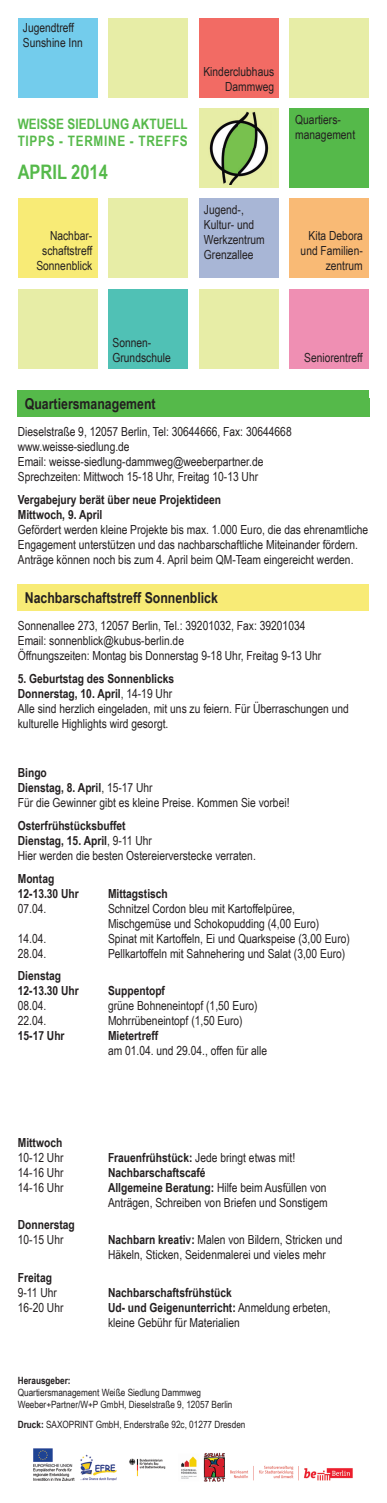
<style>
.page{position:relative;width:387px;height:1503px;background:#fff}
.page>*{position:absolute;margin:0;border:0;box-sizing:border-box;transform-origin:0 0}
.t1{font:700 20px "Arial Narrow";color:#55b94a}
.t2{font:700 15px "Arial Narrow";color:#231f20}
.t3{font:700 14.38px/17.2px "Arial Narrow";letter-spacing:.005em;color:#55b94a}
.t4{font:12.5px/15px "Arial Narrow";color:#231f20}
.t5{font:700 12.5px/15px "Arial Narrow";color:#231f20}
.t6{font:10px/12px "Arial Narrow";color:#231f20}
.t7{font:700 10px "Arial Narrow";color:#231f20}
.s1{font-weight:700}
</style>
<div class="page">
<div style="left:18px;top:18px;width:79px;height:79px;background:#73ccec"></div>
<div style="left:198px;top:18px;width:80px;height:79px;background:#f26b64"></div>
<div style="left:108px;top:18px;width:80px;height:79px;background:#e7eda6"></div>
<div style="left:289px;top:18px;width:80px;height:79px;background:#e7eda6"></div>
<div style="left:198px;top:108px;width:80px;height:80px;background:#e7eda6"></div>
<div style="left:289px;top:198px;width:79px;height:80px;background:#f9ba75"></div>
<div style="left:18px;top:198px;width:79px;height:80px;background:#f8eb76"></div>
<div style="left:108px;top:198px;width:80px;height:80px;background:#e7eda6"></div>
<div style="left:18px;top:289px;width:79px;height:80px;background:#e7eda6"></div>
<div style="left:289px;top:289px;width:80px;height:80px;background:#ef8fb3"></div>
<div style="left:198px;top:198px;width:80px;height:80px;background:#a8b6d6"></div>
<div style="left:108px;top:289px;width:80px;height:80px;background:#50c1b5"></div>
<div style="left:198px;top:289px;width:80px;height:80px;background:#e7eda6"></div>
<div style="left:289px;top:108px;width:80px;height:80px;background:#55b94a"></div>
<img style="left:33px;top:1448px;width:320px;height:34px">
<img style="left:209px;top:112px;width:60px;height:73px">
<div style="left:18px;top:584px;width:351px;height:27px;background:#f8eb76"></div>
<div style="left:18px;top:390px;width:351px;height:26px;background:#55b94a"></div>
<p class="t4" style="left:23px;top:20px;width:61px">Jugendtreff<br>Sunshine Inn</p>
<p class="t3" style="left:18px;top:115px;width:171px">WEISSE SIEDLUNG AKTUELL<br>TIPPS - TERMINE - TREFFS</p>
<h1 class="t1" style="left:18px;top:157px;width:91px">APRIL 2014</h1>
<p class="t4" style="left:36px;top:228px;width:57px;text-align:right">Nachbar&shy;schaftstreff<br>Sonnenblick</p>
<p class="t4" style="left:203px;top:63px;width:72px;text-align:right">Kinderclubhaus<br>Dammweg</p>
<p class="t4" style="left:204px;top:201px;width:62px">Jugend-,<br>Kultur- und<br>Werkzentrum<br>Grenzallee</p>
<p class="t4" style="left:295px;top:112px;width:61px">Quartiers&shy;management</p>
<p class="t4" style="left:300px;top:228px;width:64px;text-align:right">Kita Debora und Familien&shy;zentrum</p>
<p class="t4" style="left:112px;top:334px;width:60px">Sonnen-<br>Grundschule</p>
<p class="t2" style="left:25px;top:392px;width:132px">Quartiersmanagement</p>
<p class="t4" style="left:304px;top:350px;width:60px">Seniorentreff</p>
<p class="t4" style="left:18px;top:424px;width:275px">Dieselstraße 9, 12057 Berlin, Tel: 30644666, Fax: 30644668 www.weisse-siedlung.de<br>Email: weisse-siedlung-dammweg@weeberpartner.de Sprechzeiten: Mittwoch 15-18 Uhr, Freitag 10-13 Uhr</p>
<p class="t5" style="left:18px;top:491px;width:204px">Vergabejury berät über neue Projektideen<br>Mittwoch, 9. April</p>
<p class="t4" style="left:18px;top:521px;width:351px">Gefördert werden kleine Projekte bis max. 1.000 Euro, die das ehrenamtliche<br>Engagement unterstützen und das nachbarschaftliche Miteinander fördern.<br>Anträge können noch bis zum 4. April beim QM-Team eingereicht werden.</p>
<p class="t2" style="left:25px;top:586px;width:194px">Nachbarschaftstreff Sonnenblick</p>
<p class="t4" style="left:18px;top:618px;width:304px">Sonnenallee 273, 12057 Berlin, Tel.: 39201032, Fax: 39201034<br>Email: sonnenblick@kubus-berlin.de<br>Öffnungszeiten: Montag bis Donnerstag 9-18 Uhr, Freitag 9-13 Uhr</p>
<p class="t4" style="left:18px;top:670px;width:332px"><span class="s1">5. Geburtstag des Sonnenblicks<br>Donnerstag, 10. April</span>, 14-19 Uhr<br>Alle sind herzlich eingeladen, mit uns zu feiern. Für Überraschungen und kulturelle Highlights wird gesorgt.</p>
<p class="t4" style="left:18px;top:765px;width:273px"><span class="s1">Bingo<br>Dienstag, 8. April</span>, 15-17 Uhr<br>Für die Gewinner gibt es kleine Preise. Kommen Sie vorbei!</p>
<p class="t4" style="left:18px;top:817px;width:239px"><span class="s1">Osterfrühstücksbuffet<br>Dienstag, 15. April</span>, 9-11 Uhr<br>Hier werden die besten Ostereierverstecke verraten.</p>
<p class="t5" style="left:18px;top:870px;width:62px">Montag<br>12-13.30 Uhr</p>
<p class="t5" style="left:108px;top:885px;width:61px">Mittagstisch</p>
<p class="t4" style="left:18px;top:900px;width:30px">07.04.</p>
<p class="t4" style="left:108px;top:900px;width:212px">Schnitzel Cordon bleu mit Kartoffelpüree,<br>Mischgemüse und Schokopudding (4,00 Euro)</p>
<p class="t4" style="left:18px;top:930px;width:30px">14.04.</p>
<p class="t4" style="left:108px;top:930px;width:243px">Spinat mit Kartoffeln, Ei und Quarkspeise (3,00 Euro)</p>
<p class="t4" style="left:18px;top:945px;width:30px">28.04.</p>
<p class="t4" style="left:108px;top:945px;width:238px">Pellkartoffeln mit Sahnehering und Salat (3,00 Euro)</p>
<p class="t5" style="left:18px;top:967px;width:62px">Dienstag<br>12-13.30 Uhr</p>
<p class="t5" style="left:108px;top:982px;width:58px">Suppentopf</p>
<p class="t4" style="left:18px;top:997px;width:30px">08.04.</p>
<p class="t4" style="left:108px;top:997px;width:151px">grüne Bohneneintopf (1,50 Euro)</p>
<p class="t4" style="left:18px;top:1012px;width:30px">22.04.</p>
<p class="t4" style="left:108px;top:1012px;width:136px">Mohrrübeneintopf (1,50 Euro)</p>
<p class="t5" style="left:18px;top:1027px;width:48px">15-17 Uhr</p>
<p class="t5" style="left:108px;top:1027px;width:52px">Mietertreff</p>
<p class="t4" style="left:108px;top:1042px;width:160px">am 01.04. und 29.04., offen für alle</p>
<p class="t5" style="left:18px;top:1134px;width:46px">Mittwoch</p>
<p class="t4" style="left:18px;top:1149px;width:47px">10-12 Uhr</p>
<p class="t4" style="left:108px;top:1149px;width:188px"><span class="s1">Frauenfrühstück:</span> Jede bringt etwas mit!</p>
<p class="t4" style="left:18px;top:1164px;width:47px">14-16 Uhr</p>
<p class="t5" style="left:108px;top:1164px;width:99px">Nachbarschaftscafé</p>
<p class="t4" style="left:18px;top:1179px;width:47px">14-16 Uhr</p>
<p class="t4" style="left:108px;top:1179px;width:221px"><span class="s1">Allgemeine Beratung:</span> Hilfe beim Ausfüllen von<br>Anträgen, Schreiben von Briefen und Sonstigem</p>
<p class="t5" style="left:18px;top:1216px;width:58px">Donnerstag</p>
<p class="t4" style="left:18px;top:1231px;width:47px">10-15 Uhr</p>
<p class="t4" style="left:108px;top:1231px;width:236px"><span class="s1">Nachbarn kreativ:</span> Malen von Bildern, Stricken und<br>Häkeln, Sticken, Seidenmalerei und vieles mehr</p>
<p class="t5" style="left:18px;top:1269px;width:36px">Freitag</p>
<p class="t4" style="left:18px;top:1284px;width:41px">9-11 Uhr</p>
<p class="t5" style="left:108px;top:1284px;width:125px">Nachbarschaftsfrühstück</p>
<p class="t4" style="left:18px;top:1299px;width:47px">16-20 Uhr</p>
<p class="t4" style="left:108px;top:1299px;width:224px"><span class="s1">Ud- und Geigenunterricht:</span> Anmeldung erbeten, kleine Gebühr für Materialien</p>
<p class="t7" style="left:18px;top:1373px;width:54px">Herausgeber:</p>
<p class="t6" style="left:18px;top:1386px;width:216px">Quartiersmanagement Weiße Siedlung Dammweg<br>Weeber+Partner/W+P GmbH, Dieselstraße 9, 12057 Berlin</p>
<p class="t6" style="left:18px;top:1417px;width:229px"><span class="s1">Druck:</span> SAXOPRINT GmbH, Enderstraße 92c, 01277 Dresden</p>
</div>
